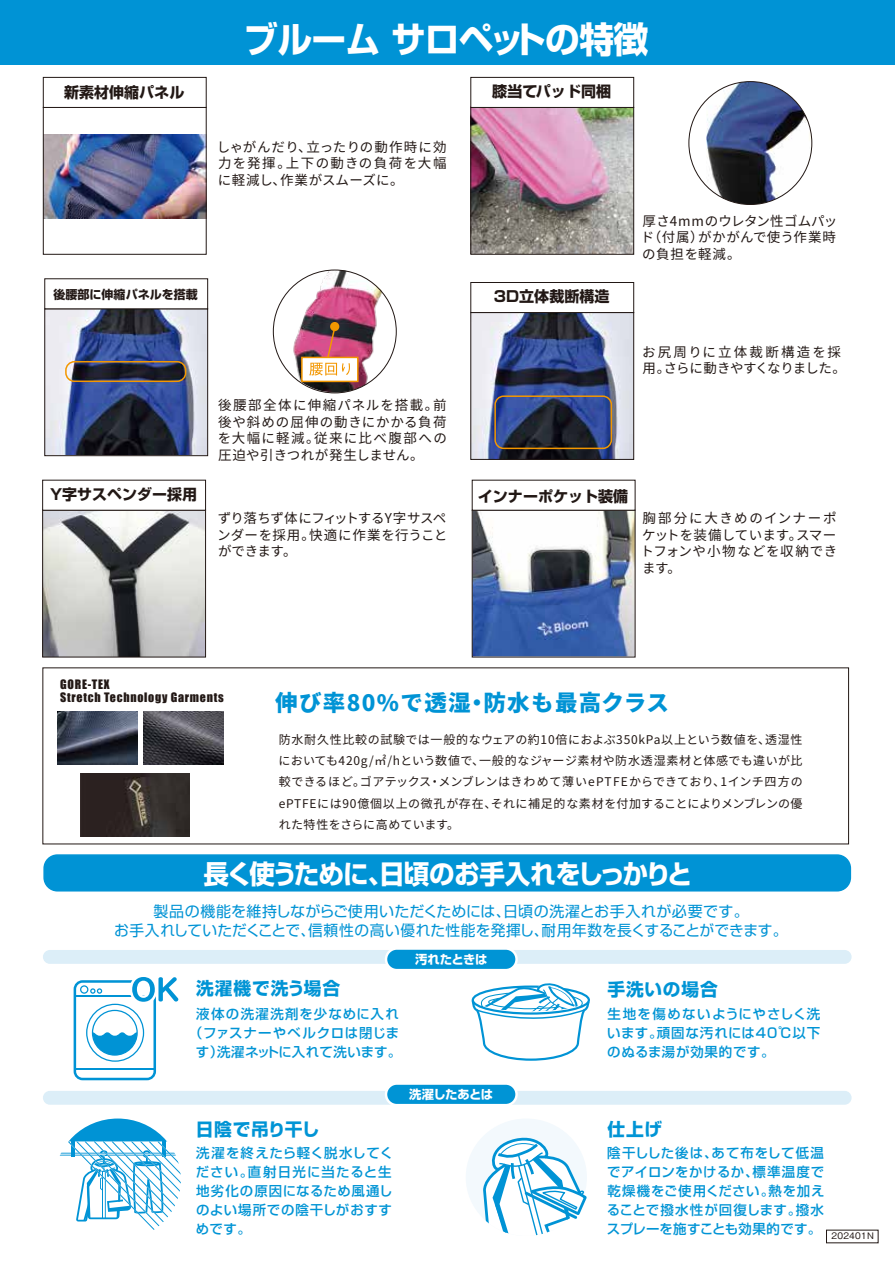
<style>
.page{position:relative;width:895px;height:1264px;background:#fff}
.page>*{position:absolute;margin:0;border:0;box-sizing:border-box;transform-origin:0 0}
.t1{font:700 36px "Shin Go Pro";letter-spacing:-.025em;color:#fff}
.t2{font:700 26.4px "Shin Go Pro";letter-spacing:-.07em;color:#fff}
.t3{font:900 22.5px "Noto Sans JP";letter-spacing:.06em;color:#0093d5}
.t4{font:700 17.7px "Shin Go Pro";letter-spacing:.045em;color:#0094d5}
.t5{font:700 17.7px "Shin Go Pro";letter-spacing:-.005em;color:#0094d5}
.t6{font:15px/18.9px "Shin Go Pro";letter-spacing:.015em;color:#0093d5;text-align:center}
.t7{font:700 15px "Shin Go Pro";color:#221815}
.t8{font:13.5px/16.5px "Noto Sans JP";letter-spacing:.04em;color:#221815;text-align:justify}
.t9{font:500 13.5px/19px "Shin Go Pro";letter-spacing:.05em;color:#0094d5;text-align:justify}
.t10{font:700 12.3px "Shin Go Pro";letter-spacing:-.04em;color:#fff}
.t11{font:12px/21.3px "Noto Sans JP";letter-spacing:.005em;color:#221815;text-align:justify}
.t12{font:12px/13.2px "Impact";letter-spacing:.06em;color:#221815}
.t13{font:700 12px "Shin Go Pro";color:#221815}
.t14{font:500 9px "Gothic BBB Pro";letter-spacing:.03em;color:#221815}
</style>
<div class="page">
<div style="left:0;top:0;width:894px;height:65px;background:#0093d5"></div>
<img style="left:143px;top:711px;width:80px;height:53px">
<img style="left:58px;top:711px;width:79px;height:53px">
<img style="left:81px;top:773px;width:108px;height:63px">
<img style="left:706px;top:82px;width:105px;height:122px">
<div style="left:44px;top:855px;width:806px;height:35px;background:#0093d5;border-radius:13px"></div>
<div style="left:43px;top:854px;width:807px;height:37px;border:2px solid #0093d5;border-radius:13px"></div>
<div style="left:43px;top:949px;width:808px;height:14px;background:#dceef8;border-radius:7px"></div>
<div style="left:43px;top:1090px;width:808px;height:14px;background:#dceef8;border-radius:7px"></div>
<div style="left:386px;top:948px;width:130px;height:22px;background:#0094d5;border-radius:11px"></div>
<div style="left:384px;top:947px;width:133px;height:24px;border:2px solid #fff;border-radius:11px"></div>
<div style="left:386px;top:1083px;width:130px;height:22px;background:#0094d5;border-radius:11px"></div>
<div style="left:384px;top:1082px;width:133px;height:24px;border:2px solid #fff;border-radius:11px"></div>
<svg style="left:74px;top:977px;width:105px;height:103px"></svg>
<svg style="left:59px;top:1118px;width:122px;height:112px"></svg>
<div style="left:465px;top:1118px;width:121px;height:117px;background:#f3f9fd;border-radius:50%"></div>
<svg style="left:481px;top:1134px;width:106px;height:101px"></svg>
<svg style="left:471px;top:983px;width:119px;height:78px"></svg>
<img style="left:473px;top:512px;width:160px;height:143px">
<div style="left:471px;top:510px;width:164px;height:147px;border:1px solid #221815"></div>
<img style="left:44px;top:512px;width:160px;height:143px">
<div style="left:42px;top:510px;width:164px;height:147px;border:1px solid #221815"></div>
<img style="left:472px;top:314px;width:159px;height:144px">
<div style="left:494px;top:395px;width:118px;height:54px;border:2px solid #f39700;border-radius:9px"></div>
<div style="left:470px;top:312px;width:163px;height:148px;border:1px solid #221815"></div>
<div style="left:470px;top:282px;width:163px;height:31px;background:#fff;border:1px solid #221815"></div>
<img style="left:472px;top:109px;width:159px;height:144px">
<div style="left:470px;top:107px;width:163px;height:148px;border:1px solid #221815"></div>
<div style="left:470px;top:77px;width:163px;height:31px;background:#fff;border:1px solid #221815"></div>
<img style="left:46px;top:310px;width:160px;height:144px">
<div style="left:65px;top:361px;width:121px;height:21px;border:2px solid #f39700;border-radius:9px"></div>
<div style="left:44px;top:308px;width:164px;height:148px;border:1px solid #221815"></div>
<div style="left:44px;top:278px;width:164px;height:31px;background:#fff"></div>
<img style="left:279px;top:271px;width:103px;height:121px">
<img style="left:45px;top:134px;width:159px;height:85px">
<div style="left:43px;top:107px;width:163px;height:148px;border:1px solid #221815"></div>
<div style="left:43px;top:77px;width:163px;height:31px;background:#fff;border:1px solid #221815"></div>
<div style="left:301px;top:356px;width:57px;height:26px;background:#fff;border:2px solid #f39700"></div>
<svg style="left:309px;top:323px;width:41px;height:52px"></svg>
<p class="t7" style="left:64px;top:81px;width:122px">新素材伸縮パネル</p>
<p class="t13" style="left:54px;top:284px;width:145px">後腰部に伸縮パネルを搭載</p>
<h1 class="t1" style="left:243px;top:11px;width:406px">ブルーム サロペットの特徴</h1>
<p class="t8" style="left:217px;top:139px;width:231px">しゃがんだり、立ったりの動作時に効力を発揮。上下の動きの負荷を大幅に軽減し、作業がスムーズに。</p>
<p class="t8" style="left:218px;top:397px;width:230px">後腰部全体に伸縮パネルを搭載。前後や斜めの屈伸の動きにかかる負荷を大幅に軽減。従来に比べ腹部への圧迫や引きつれが発生しません。</p>
<p class="t7" style="left:492px;top:80px;width:120px">膝当てパッド同梱</p>
<p class="t7" style="left:493px;top:285px;width:117px">3D立体裁断構造</p>
<p class="t8" style="left:640px;top:212px;width:198px">厚さ4mmのウレタン性ゴムパッド（付属）がかがんで使う作業時の負担を軽減。</p>
<p class="t8" style="left:642px;top:344px;width:205px">お尻周りに立体裁断構造を採用。さらに動きやすくなりました。</p>
<p class="t7" style="left:50px;top:482px;width:148px">Y字サスペンダー採用</p>
<p class="t7" style="left:477px;top:484px;width:152px">インナーポケット装備</p>
<p class="t8" style="left:217px;top:510px;width:232px">ずり落ちず体にフィットするY字サスペンダーを採用。快適に作業を行うことができます。</p>
<p class="t8" style="left:640px;top:510px;width:198px">胸部分に大きめのインナーポケットを装備しています。スマートフォンや小物などを収納できます。</p>
<p class="t12" style="left:60px;top:677px;width:165px">GORE-TEX<br>Stretch Technology Garments</p>
<h3 class="t3" style="left:275px;top:690px;width:395px">伸び率80%で透湿・防水も最高クラス</h3>
<p class="t11" style="left:278px;top:728px;width:525px">防水耐久性比較の試験では一般的なウェアの約10倍におよぶ350kPa以上という数値を、透湿性においても420g/㎡/hという数値で、一般的なジャージ素材や防水透湿素材と体感でも違いが比較できるほど。ゴアテックス・メンブレンはきわめて薄いePTFEからできており、1インチ四方のePTFEには90億個以上の微孔が存在、それに補足的な素材を付加することによりメンブレンの優れた特性をさらに高めています。</p>
<h2 class="t2" style="left:203px;top:852px;width:490px">長く使うために、日頃のお手入れをしっかりと</h2>
<p class="t6" style="left:114px;top:900px;width:674px">製品の機能を維持しながらご使用いただくためには、日頃の洗濯とお手入れが必要です。<br>お手入れしていただくことで、信頼性の高い優れた性能を発揮し、耐用年数を長くすることができます。</p>
<p class="t10" style="left:415px;top:949px;width:74px">汚れたときは</p>
<h3 class="t4" style="left:196px;top:974px;width:145px">洗濯機で洗う場合</h3>
<h3 class="t4" style="left:607px;top:975px;width:112px">手洗いの場合</h3>
<p class="t9" style="left:607px;top:1002px;width:214px">生地を傷めないようにやさしく洗います。頑固な汚れには40℃以下のぬるま湯が効果的です。</p>
<p class="t9" style="left:189px;top:1003px;width:213px;text-align:center">液体の洗濯洗剤を少なめに入れ（ファスナーやベルクロは閉じます）洗濯ネットに入れて洗います。</p>
<h3 class="t5" style="left:196px;top:1115px;width:125px">日陰で吊り干し</h3>
<p class="t9" style="left:196px;top:1141px;width:199px;text-align:left">洗濯を終えたら軽く脱水してください。直射日光に当たると生地劣化の原因になるため風通しのよい場所での陰干しがおすすめです。</p>
<p class="t10" style="left:409px;top:1084px;width:85px">洗濯したあとは</p>
<h3 class="t4" style="left:607px;top:1114px;width:56px">仕上げ</h3>
<p class="t9" style="left:606px;top:1141px;width:219px">陰干しした後は、あて布をして低温でアイロンをかけるか、標準温度で乾燥機をご使用ください。熱を加えることで撥水性が回復します。撥水スプレーを施すことも効果的です。</p>
<p class="t14" style="left:831px;top:1228px;width:44px">202401N</p>
</div>
